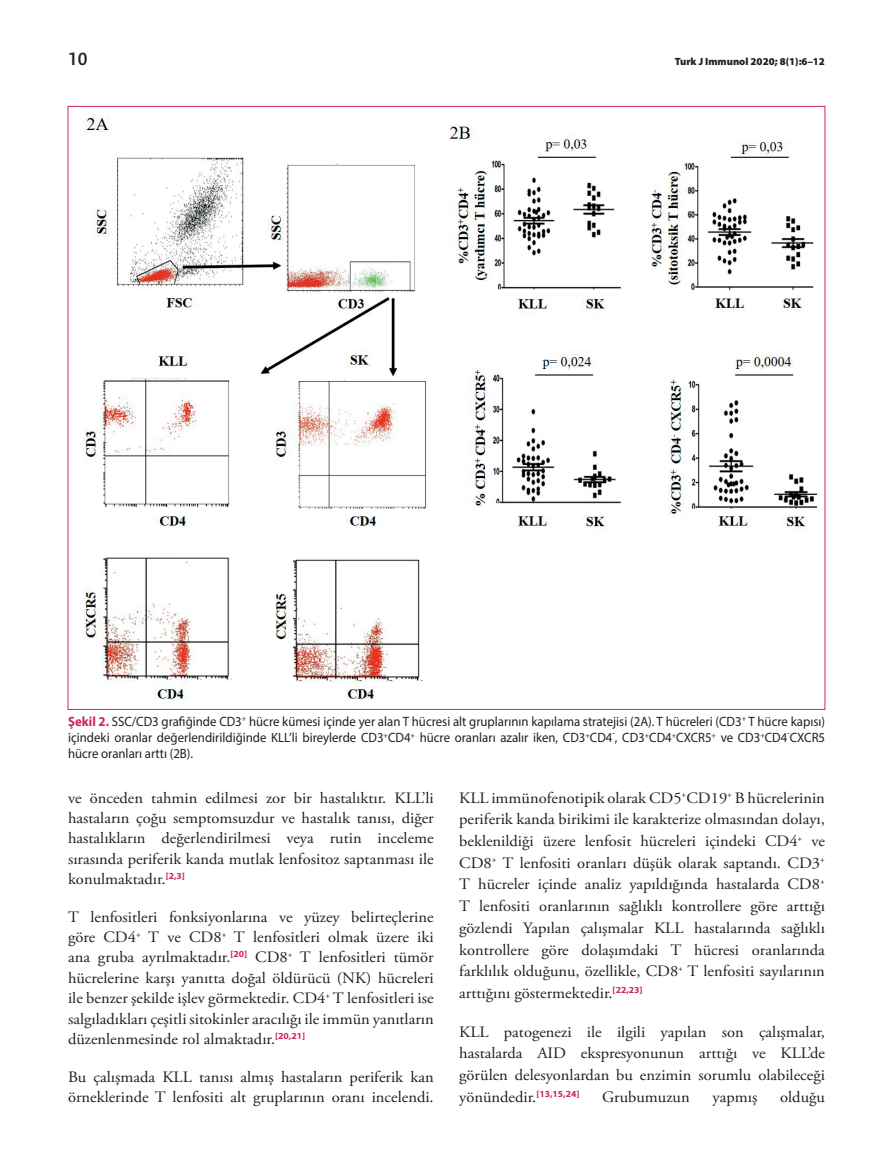
<style>
.page{position:relative;width:893px;height:1170px;background:#fff}
.page>*{position:absolute;margin:0;border:0;box-sizing:border-box;transform-origin:0 0}
.t1{font:500 18px "Mundo Sans Std";color:#231f20}
.t2{font:15.9px/21.8px "Adobe Garamond Pro";color:#231f20;text-align:justify;scale:1.04 1}
.t3{font:13.5px/16.2px "Myriad Pro";color:#231f20;text-align:justify;scale:.95 1}
.t4{font:900 10.5px "Myriad Pro";color:#231f20}
.s1{font-weight:700;color:#c92467}
</style>
<div class="page">
<img style="left:84px;top:115px;width:732px;height:585px">
<p class="t1" style="left:68px;top:49px;width:21px">10</p>
<p class="t4" style="left:675px;top:55px;width:152px">Turk J Immunol 2020; 8(1):6–12</p>
<p class="t3" style="left:68px;top:713px;width:798px"><span class="s1">Şekil 2.</span> SSC/CD3 grafiğinde CD3<sup>+</sup> hücre kümesi içinde yer alan T hücresi alt gruplarının kapılama stratejisi (2A). T hücreleri (CD3<sup>+</sup> T hücre kapısı) içindeki oranlar değerlendirildiğinde KLL’li bireylerde CD3<sup>+</sup>CD4<sup>+</sup> hücre oranları azalır iken, CD3<sup>+</sup>CD4-, CD3<sup>+</sup>CD4<sup>+</sup>CXCR5<sup>+</sup> ve CD3<sup>+</sup>CD4-CXCR5 hücre oranları arttı (2B).</p>
<p class="t2" style="left:68px;top:787px;width:353px;line-height:20.4px">ve önceden tahmin edilmesi zor bir hastalıktır. KLL’li hastaların çoğu semptomsuzdur ve hastalık tanısı, diğer hastalıkların değerlendirilmesi veya rutin inceleme sırasında periferik kanda mutlak lenfositoz saptanması ile konulmaktadır.<sup>[2,3]</sup></p>
<p class="t2" style="left:68px;top:906px;width:353px;line-height:20.4px">T lenfositleri fonksiyonlarına ve yüzey belirteçlerine göre CD4<sup>+</sup> T ve CD8<sup>+</sup> T lenfositleri olmak üzere iki ana gruba ayrılmaktadır.<sup>[20]</sup> CD8<sup>+</sup> T lenfositleri tümör hücrelerine karşı yanıtta doğal öldürücü (NK) hücreleri ile benzer şekilde işlev görmektedir. CD4<sup>+</sup> T lenfositleri ise salgıladıkları çeşitli sitokinler aracılığı ile immün yanıtların düzenlenmesinde rol almaktadır.<sup>[20,21]</sup></p>
<p class="t2" style="left:68px;top:1066px;width:353px;line-height:20.4px">Bu çalışmada KLL tanısı almış hastaların periferik kan örneklerinde T lenfositi alt gruplarının oranı incelendi.</p>
<p class="t2" style="left:459px;top:787px;width:353px">KLL immünofenotipik olarak CD5<sup>+</sup>CD19<sup>+</sup> B hücrelerinin periferik kanda birikimi ile karakterize olmasından dolayı, beklenildiği üzere lenfosit hücreleri içindeki CD4<sup>+</sup> ve CD8<sup>+</sup> T lenfositi oranları düşük olarak saptandı. CD3<sup>+ </sup>T hücreler içinde analiz yapıldığında hastalarda CD8<sup>+ </sup>T lenfositi oranlarının sağlıklı kontrollere göre arttığı gözlendi Yapılan çalışmalar KLL hastalarında sağlıklı kontrollere göre dolaşımdaki T hücresi oranlarında farklılık olduğunu, özellikle, CD8<sup>+</sup> T lenfositi sayılarının arttığını göstermektedir.<sup>[22,23]</sup></p>
<p class="t2" style="left:459px;top:1021px;width:353px">KLL patogenezi ile ilgili yapılan son çalışmalar, hastalarda AID ekspresyonunun arttığı ve KLL’de görülen delesyonlardan bu enzimin sorumlu olabileceği yönündedir.<sup>[13,15,24]</sup></p>
<p class="t2" style="left:602px;top:1086px;width:86px">Grubumuzun</p>
<p class="t2" style="left:712px;top:1086px;width:45px">yapmış</p>
<p class="t2" style="left:780px;top:1086px;width:45px">olduğu</p>
</div>
